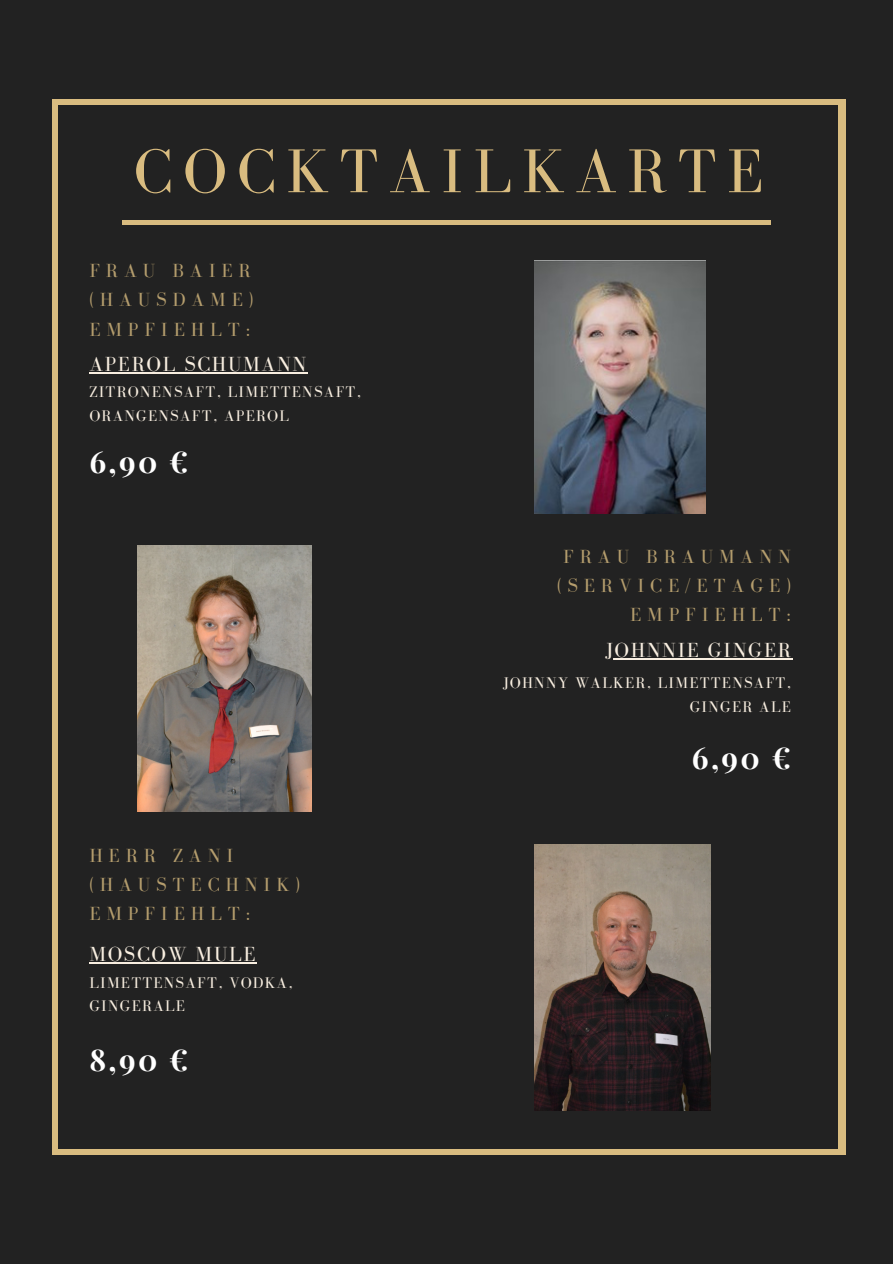
<style>
.page{position:relative;width:893px;height:1264px;background:#fff}
.page>*{position:absolute;margin:0;border:0;box-sizing:border-box;transform-origin:0 0}
.t1{font:63.6px "Bodoni FLF";letter-spacing:.16em;color:#d9bc80}
.t2{font:700 30px "Playfair Display";color:#fff}
.t3{font:21px "Bodoni FLF";letter-spacing:.08em;color:#f8eee0}
.t4{font:19.5px/29.2px "Bodoni FLF";letter-spacing:.3em;color:#d9bc80}
.t5{font:15.9px/23.7px "Bodoni FLF";letter-spacing:.08em;color:#f8eee0}
</style>
<div class="page">
<div style="left:0;top:0;width:892px;height:1263px;background:#222"></div>
<div style="left:52px;top:99px;width:793px;height:1055px;background:#d9bc80"></div>
<div style="left:58px;top:105px;width:780px;height:1044px;background:#222"></div>
<hr style="left:123px;top:221px;width:647px;height:3px;background:#d9bc80">
<img style="left:534px;top:260px;width:171px;height:253px">
<img style="left:137px;top:546px;width:175px;height:265px">
<img style="left:534px;top:844px;width:177px;height:266px">
<hr style="left:89px;top:372px;width:219px;height:2px;background:#f8eee0">
<hr style="left:605px;top:658px;width:187px;height:1px;background:#f8eee0">
<hr style="left:89px;top:962px;width:168px;height:1px;background:#f8eee0">
<p class="t1" style="left:134px;top:137px;width:631px">COCKTAILKARTE</p>
<p class="t4" style="left:89px;top:256px;width:165px">FRAU BAIER (HAUSDAME)<br>EMPFIEHLT:</p>
<p class="t3" style="left:89px;top:353px;width:218px">APEROL SCHUMANN</p>
<p class="t5" style="left:89px;top:380px;width:273px">ZITRONENSAFT, LIMETTENSAFT,<br>ORANGENSAFT, APEROL</p>
<p class="t2" style="left:89px;top:441px;width:101px">6,90 €</p>
<p class="t4" style="left:89px;top:840px;width:212px">HERR ZANI (HAUSTECHNIK)<br>EMPFIEHLT:</p>
<p class="t3" style="left:89px;top:942px;width:168px">MOSCOW MULE</p>
<p class="t5" style="left:89px;top:970px;width:205px">LIMETTENSAFT, VODKA,<br>GINGERALE</p>
<p class="t2" style="left:89px;top:1038px;width:101px">8,90 €</p>
<p class="t4" style="left:557px;top:541px;width:235px;text-align:right">FRAU BRAUMANN (SERVICE/ETAGE)<br>EMPFIEHLT:</p>
<p class="t3" style="left:605px;top:639px;width:187px">JOHNNIE GINGER</p>
<p class="t5" style="left:502px;top:671px;width:289px;text-align:right">JOHNNY WALKER, LIMETTENSAFT,<br>GINGER ALE</p>
<p class="t2" style="left:691px;top:737px;width:101px">6,90 €</p>
</div>
